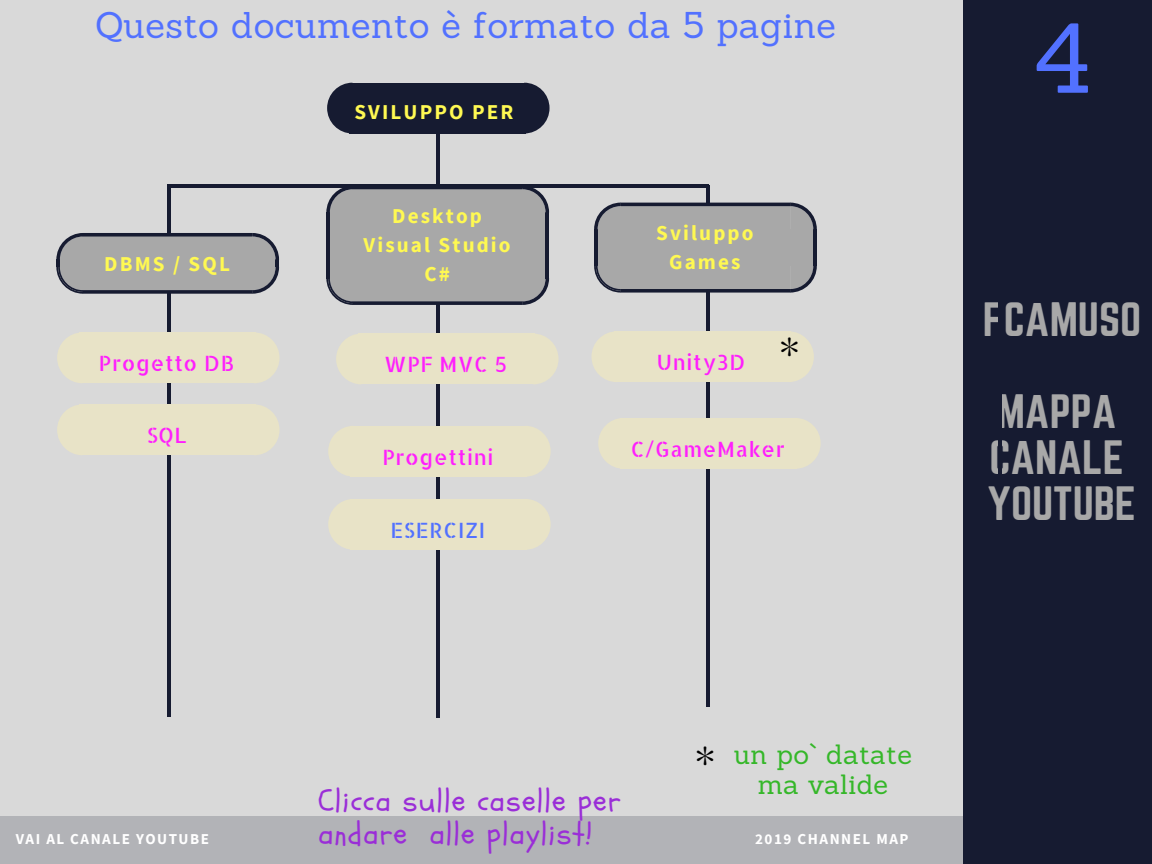
<style>
.page{position:relative;width:1152px;height:864px;background:#d9d9d9}
.page>*{position:absolute;margin:0;border:0;box-sizing:border-box;transform-origin:0 0}
.t1{font:96.6px "Sanchez";color:#5271ff}
.t2{font:48.3px "Prata";color:#000}
.t3{font:42.3px/92.2px "Norwester";color:#a8a8a8;text-align:center}
.t4{font:36.3px "Sanchez";letter-spacing:.01em;color:#5271ff}
.t5{font:30.9px/32.7px "Schoolbell";letter-spacing:.04em;color:#9a2ed7}
.t6{font:27.15px/29.2px "Sanchez";letter-spacing:.01em;color:#35b729;text-align:center}
.t7{font:700 21.15px/29.2px "Source Sans Pro";letter-spacing:.1em;color:#fff952;text-align:center}
.t8{font:21.15px "Allerta Stencil";letter-spacing:.03em;color:#ff1ffd}
.t9{font:21.15px "Allerta Stencil";letter-spacing:.03em;color:#5271ff}
.t10{font:700 15.15px "Source Sans Pro";letter-spacing:.1em;color:#fff}
</style>
<div class="page">
<div style="left:0;top:817px;width:1007px;height:47px;background:#b2b3b7"></div>
<hr style="left:167px;top:189px;width:3px;height:528px;background:#161b31">
<hr style="left:706px;top:185px;width:3px;height:522px;background:#161b31">
<div style="left:963px;top:0;width:189px;height:864px;background:#161b31"></div>
<hr style="left:436px;top:111px;width:4px;height:607px;background:#161b31">
<hr style="left:167px;top:184px;width:541px;height:4px;background:#161b31">
<div style="left:350px;top:83px;width:176px;height:51px;background:#161b31"></div>
<svg style="left:526px;top:83px;width:24px;height:51px"></svg>
<svg style="left:327px;top:83px;width:23px;height:51px"></svg>
<div style="left:353px;top:212px;width:170px;height:66px;background:#a8a8a8"></div>
<div style="left:330px;top:212px;width:23px;height:66px;background:#a8a8a8"></div>
<hr style="left:326px;top:212px;width:4px;height:66px;background:#161b31">
<svg style="left:326px;top:278px;width:223px;height:27px;background:#959699"></svg>
<div style="left:522px;top:212px;width:24px;height:66px;background:#a8a8a8"></div>
<hr style="left:546px;top:212px;width:3px;height:66px;background:#161b31">
<svg style="left:326px;top:188px;width:223px;height:25px;background:#9d9ea0"></svg>
<div style="left:80px;top:332px;width:176px;height:51px;background:#e8e3c7"></div>
<svg style="left:256px;top:333px;width:23px;height:50px"></svg>
<svg style="left:57px;top:332px;width:23px;height:51px"></svg>
<svg style="left:56px;top:233px;width:223px;height:61px;background:#97989a"></svg>
<div style="left:80px;top:404px;width:176px;height:51px;background:#e8e3c7"></div>
<svg style="left:256px;top:405px;width:23px;height:50px"></svg>
<svg style="left:57px;top:404px;width:23px;height:51px"></svg>
<div style="left:359px;top:334px;width:176px;height:50px;background:#e8e3c7"></div>
<svg style="left:535px;top:334px;width:23px;height:50px"></svg>
<svg style="left:336px;top:334px;width:23px;height:50px"></svg>
<div style="left:351px;top:499px;width:176px;height:51px;background:#e8e3c7"></div>
<svg style="left:527px;top:499px;width:24px;height:51px"></svg>
<svg style="left:328px;top:499px;width:23px;height:51px"></svg>
<div style="left:351px;top:426px;width:176px;height:51px;background:#e8e3c7"></div>
<svg style="left:527px;top:426px;width:24px;height:50px"></svg>
<svg style="left:328px;top:426px;width:23px;height:51px"></svg>
<div style="left:621px;top:229px;width:169px;height:37px;background:#a8a8a8"></div>
<div style="left:598px;top:229px;width:23px;height:37px;background:#a8a8a8"></div>
<hr style="left:594px;top:229px;width:4px;height:37px;background:#161b31">
<svg style="left:594px;top:266px;width:223px;height:27px;background:#96979a"></svg>
<div style="left:790px;top:229px;width:23px;height:37px;background:#a8a8a8"></div>
<hr style="left:813px;top:229px;width:4px;height:37px;background:#161b31">
<svg style="left:594px;top:203px;width:223px;height:26px;background:#96979a"></svg>
<div style="left:614px;top:331px;width:176px;height:51px;background:#e8e3c7"></div>
<svg style="left:790px;top:331px;width:24px;height:51px"></svg>
<svg style="left:592px;top:332px;width:22px;height:50px"></svg>
<div style="left:621px;top:418px;width:176px;height:51px;background:#e8e3c7"></div>
<svg style="left:797px;top:418px;width:24px;height:51px"></svg>
<svg style="left:598px;top:418px;width:23px;height:51px"></svg>
<h3 class="t4" style="left:95px;top:1px;width:742px">Questo documento è formato da 5 pagine</h3>
<p class="t7" style="left:104px;top:249px;width:127px">DBMS / SQL</p>
<p class="t8" style="left:99px;top:349px;width:137px">Progetto DB</p>
<p class="t8" style="left:147px;top:421px;width:41px">SQL</p>
<p class="t7" style="left:354px;top:97px;width:160px">SVILUPPO PER</p>
<p class="t7" style="left:364px;top:201px;width:149px">Desktop<br>Visual Studio<br>C#</p>
<p class="t8" style="left:384px;top:351px;width:124px">WPF MVC 5</p>
<p class="t8" style="left:382px;top:443px;width:113px">Progettini</p>
<p class="t9" style="left:390px;top:516px;width:96px">ESERCIZI</p>
<p class="t7" style="left:656px;top:217px;width:99px">Sviluppo<br>Games</p>
<p class="t8" style="left:657px;top:348px;width:90px">Unity3D</p>
<h2 class="t2" style="left:778px;top:326px;width:24px">*</h2>
<p class="t8" style="left:631px;top:435px;width:156px">C/GameMaker</p>
<h1 class="t1" style="left:1033px;top:-4px;width:60px">4</h1>
<h3 class="t3" style="left:983px;top:275px;width:160px">FCAMUSO<br>MAPPA</h3>
<h3 class="t3" style="left:988px;top:436px;width:149px;line-height:46.2px;text-align:left">CANALE<br>YOUTUBE</h3>
<p class="t6" style="left:734px;top:740px;width:180px">un po` datate ma valide</p>
<h2 class="t2" style="left:694px;top:735px;width:24px">*</h2>
<h3 class="t5" style="left:318px;top:785px;width:304px">Clicca sulle caselle per andare alle playlist!</h3>
<p class="t10" style="left:16px;top:829px;width:195px">VAI AL CANALE YOUTUBE</p>
<p class="t10" style="left:755px;top:829px;width:155px">2019 CHANNEL MAP</p>
</div>
